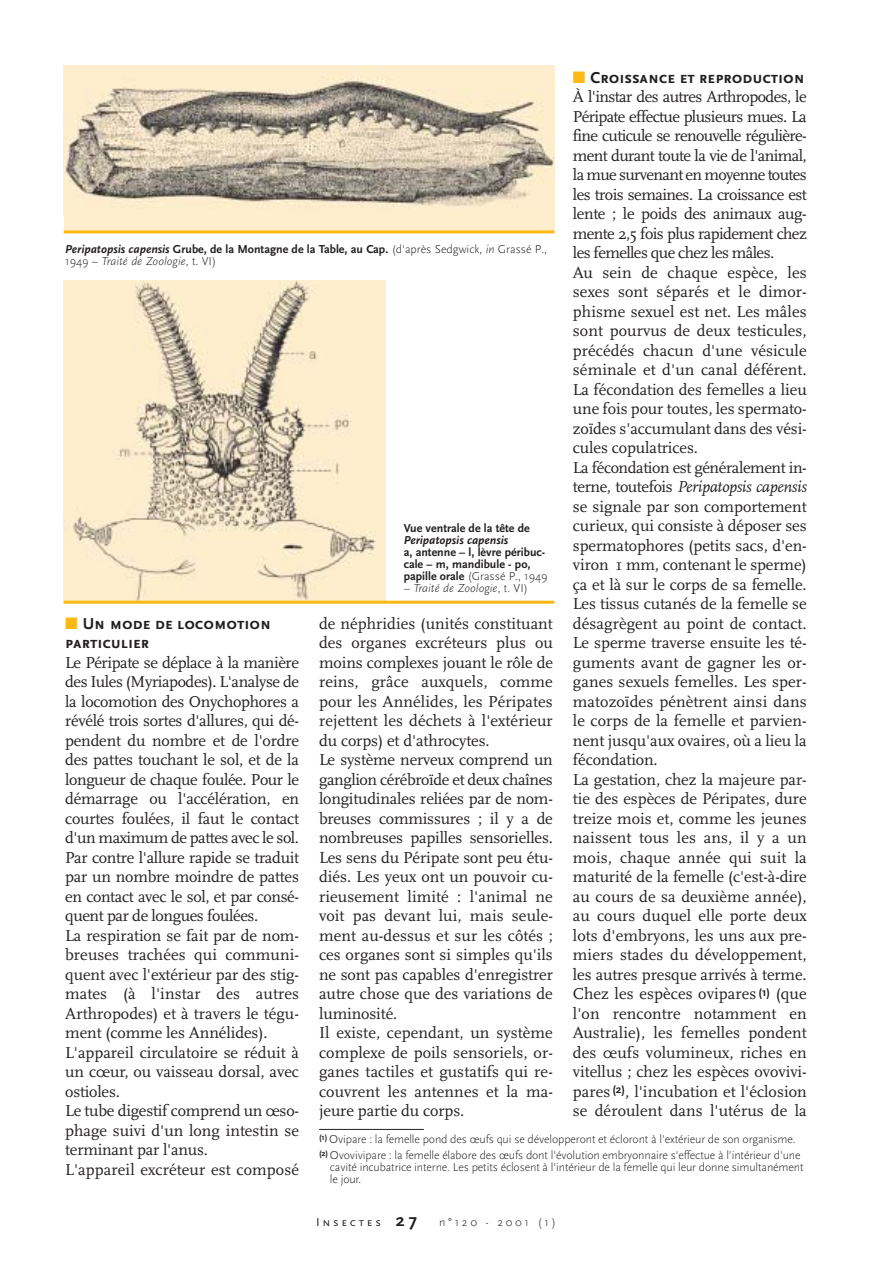
<style>
.page{position:relative;width:892px;height:1262px;background:#fff}
.page>*{position:absolute;margin:0;border:0;box-sizing:border-box;transform-origin:0 0}
.t1{font:16.5px/19.5px "Scala";letter-spacing:-.005em;color:#231f20}
.t2{font:700 16.5px/19.5px "Scala Sans Caps";letter-spacing:-.005em;color:#231f20}
.t3{font:300 12px/12px "Scala Sans";letter-spacing:-.01em;color:#231f20}
.t4{font:700 12px/12px "Scala Sans";color:#231f20}
.t5{font:italic 300 12px "Scala Sans";color:#231f20}
.t6{font:italic 700 12px "Scala Sans";color:#231f20}
.s1{color:#fdb813}
.s2{font-style:italic}
.s3{font-weight:700;font-style:italic}
.s4{font-weight:700}
.s5{font-weight:300}
.s6{font-style:normal}
.s7{font-family:"Scala Sans Caps";font-weight:400}
.s8{font-weight:700;font-size:18px}
</style>
<div class="page">
<svg style="left:63px;top:65px;width:492px;height:1065px"></svg>
<p class="t2" style="left:573px;top:67px;width:233px"><span class="s1">■</span> Croissance et reproduction</p>
<p class="t1" style="left:573px;top:88px;width:235px">À l'instar des autres Arthropodes, le Péripate effectue plusieurs mues. La fine cuticule se renouvelle régulière&shy;ment durant toute la vie de l'animal, la mue survenant en moyenne toutes les trois semaines. La croissance est lente ; le poids des animaux aug&shy;mente 2,5 fois plus rapidement chez les femelles que chez les mâles.<br>Au sein de chaque espèce, les sexes sont séparés et le dimor&shy;phisme sexuel est net. Les mâles sont pourvus de deux testicules, précédés chacun d'une vésicule séminale et d'un canal déférent.<br>La fécondation des femelles a lieu une fois pour toutes, les spermato&shy;zoïdes s'accumulant dans des vési&shy;cules copulatrices.<br>La fécondation est généralement in&shy;terne, toutefois <span class="s2">Peripatopsis capensis </span>se signale par son comportement curieux, qui consiste à déposer ses spermatophores (petits sacs, d'en&shy;viron 1 mm, contenant le sperme) ça et là sur le corps de sa femelle.<br>Les tissus cutanés de la femelle se désagrègent au point de contact.<br>Le sperme traverse ensuite les té&shy;guments avant de gagner les or&shy;ganes sexuels femelles. Les sper&shy;matozoïdes pénètrent ainsi dans le corps de la femelle et parvien&shy;nent jusqu'aux ovaires, où a lieu la fécondation.<br>La gestation, chez la majeure par&shy;tie des espèces de Péripates, dure treize mois et, comme les jeunes naissent tous les ans, il y a un mois, chaque année qui suit la maturité de la femelle (c'est-à-dire au cours de sa deuxième année), au cours duquel elle porte deux lots d'embryons, les uns aux pre&shy;miers stades du développement, les autres presque arrivés à terme.<br>Chez les espèces ovipares <sup>(1)</sup> (que l'on rencontre notamment en Australie), les femelles pondent des œufs volumineux, riches en vitellus ; chez les espèces ovovivi&shy;pares <sup>(2)</sup>, l'incubation et l'éclosion se déroulent dans l'utérus de la</p>
<p class="t3" style="left:65px;top:244px;width:483px"><span class="s3">Peripatopsis capensis</span> <span class="s4">Grube, de la Montagne de la Table, au Cap.</span> (d'après Sedgwick, <span class="s2">in</span> Grassé P.,<br>1949 – <span class="s2">Traité de Zoologie</span>, t. VI)</p>
<p class="t4" style="left:403px;top:523px;width:127px">Vue ventrale de la tête de</p>
<p class="t6" style="left:403px;top:535px;width:106px">Peripatopsis capensis</p>
<p class="t4" style="left:403px;top:547px;width:145px">a, antenne – l, lèvre péribuc&shy;cale – m, mandibule - po, papille orale <span class="s5">(Grassé P., 1949</span></p>
<p class="t5" style="left:403px;top:583px;width:126px"><span class="s6">–</span> Traité de Zoologie<span class="s6">, t. VI)</span></p>
<p class="t1" style="left:319px;top:615px;width:235px">de néphridies (unités constituant des organes excréteurs plus ou moins complexes jouant le rôle de reins, grâce auxquels, comme pour les Annélides, les Péripates rejettent les déchets à l'extérieur du corps) et d'athrocytes.<br>Le système nerveux comprend un ganglion cérébroïde et deux chaînes longitudinales reliées par de nom&shy;breuses commissures ; il y a de nombreuses papilles sensorielles.<br>Les sens du Péripate sont peu étu&shy;diés. Les yeux ont un pouvoir cu&shy;rieusement limité : l'animal ne voit pas devant lui, mais seule&shy;ment au-dessus et sur les côtés ; ces organes sont si simples qu'ils ne sont pas capables d'enregistrer autre chose que des variations de luminosité.<br>Il existe, cependant, un système complexe de poils sensoriels, or&shy;ganes tactiles et gustatifs qui re&shy;couvrent les antennes et la ma&shy;jeure partie du corps.</p>
<p class="t2" style="left:65px;top:613px;width:207px"><span class="s1">■</span> Un mode de locomotion particulier</p>
<p class="t1" style="left:65px;top:654px;width:235px">Le Péripate se déplace à la manière des Iules (Myriapodes). L'analyse de la locomotion des Onychophores a révélé trois sortes d'allures, qui dé&shy;pendent du nombre et de l'ordre des pattes touchant le sol, et de la longueur de chaque foulée. Pour le démarrage ou l'accélération, en courtes foulées, il faut le contact d'un maximum de pattes avec le sol.<br>Par contre l'allure rapide se traduit par un nombre moindre de pattes en contact avec le sol, et par consé&shy;quent par de longues foulées.<br>La respiration se fait par de nom&shy;breuses trachées qui communi&shy;quent avec l'extérieur par des stig&shy;mates (à l'instar des autres<br>Arthropodes) et à travers le tégu&shy;ment (comme les Annélides).<br>L'appareil circulatoire se réduit à un cœur, ou vaisseau dorsal, avec ostioles.<br>Le tube digestif comprend un œso&shy;phage suivi d'un long intestin se terminant par l'anus.<br>L'appareil excréteur est composé</p>
<p class="t3" style="left:319px;top:1131px;width:483px;line-height:16.4px"><sup>(1)</sup> Ovipare : la femelle pond des œufs qui se développeront et écloront à l'extérieur de son organisme. <sup>(2)</sup> Ovovivipare : la femelle élabore des œufs dont l'évolution embryonnaire s'effectue à l'intérieur d'une</p>
<p class="t3" style="left:330px;top:1162px;width:475px">cavité incubatrice interne. Les petits éclosent à l'intérieur de la femelle qui leur donne simultanément le jour.</p>
<p class="t3" style="left:316px;top:1218px;width:241px"><span class="s7">Insectes</span> <span class="s8">27</span> n°120 - 2001 (1)</p>
</div>
